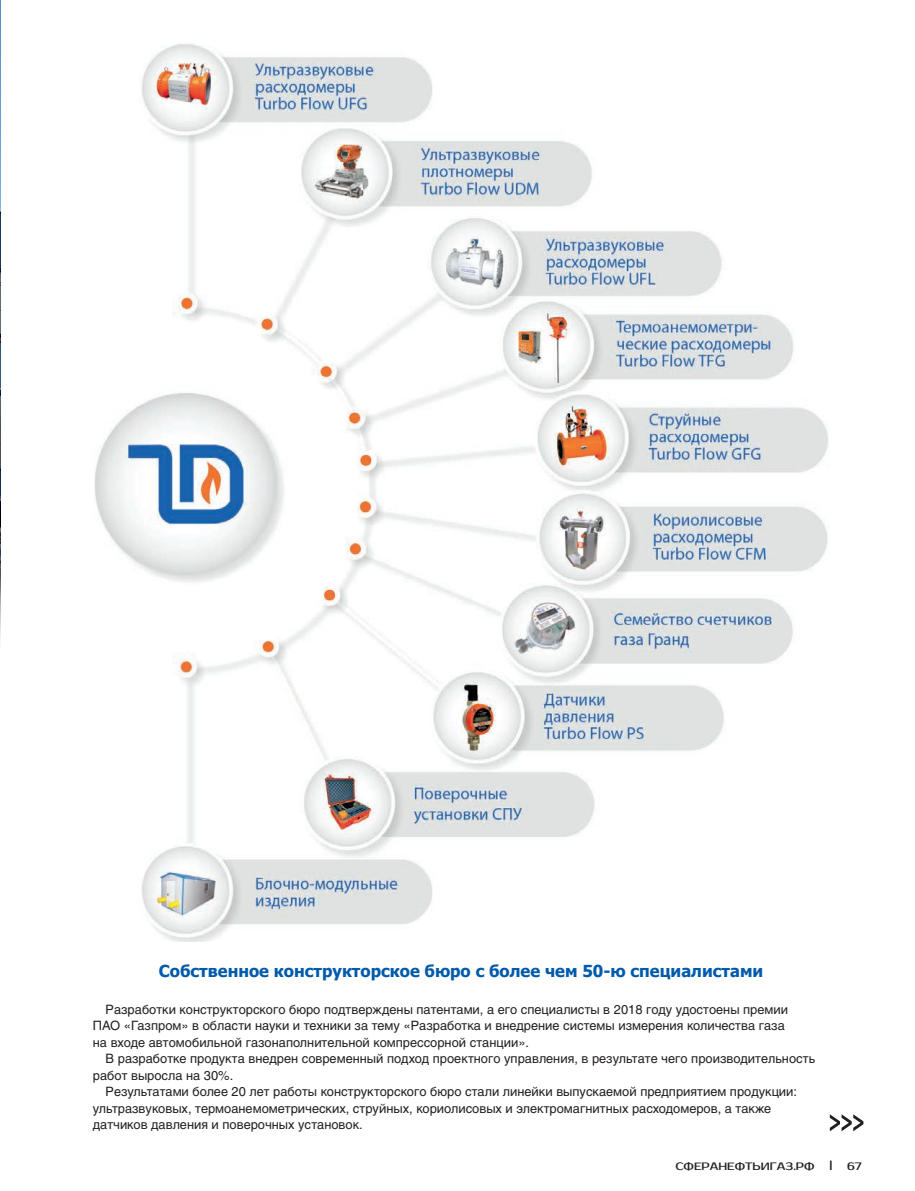
<style>
.page{position:relative;width:915px;height:1191px;background:#fff}
.page>*{position:absolute;margin:0;border:0;box-sizing:border-box;transform-origin:0 0}
.t1{font:700 16.5px "Tahoma";color:#015aaa}
.t2{font:12.75px/16.5px "Helios";color:#231f20}
.t3{font:10.5px "Prosto";color:#231f20}
</style>
<div class="page">
<img style="left:94px;top:44px;width:734px;height:897px">
<img style="left:0;top:1px;width:1px;height:639px">
<svg style="left:829px;top:1114px;width:34px;height:17px"></svg>
<p class="t1" style="left:159px;top:959px;width:605px">Собственное конструкторское бюро с более чем 50-ю специалистами</p>
<p class="t2" style="left:93px;top:1001px;width:696px;text-indent:13px">Разработки конструкторского бюро подтверждены патентами, а его специалисты в 2018 году удостоены премии<br>ПАО «Газпром» в области науки и техники за тему «Разработка и внедрение системы измерения количества газа на входе автомобильной газонаполнительной компрессорной станции».</p>
<p class="t2" style="left:93px;top:1050px;width:723px;text-indent:13px">В разработке продукта внедрен современный подход проектного управления, в результате чего производительность работ выросла на 30%.</p>
<p class="t2" style="left:93px;top:1083px;width:705px;text-indent:13px">Результатами более 20 лет работы конструкторского бюро стали линейки выпускаемой предприятием продукции: ультразвуковых, термоанемометрических, струйных, кориолисовых и электромагнитных расходомеров, а также датчиков давления и поверочных установок.</p>
<p class="t3" style="left:675px;top:1159px;width:141px">СФЕРАНЕФТЬИГАЗ.РФ</p>
<p class="t3" style="left:829px;top:1158px;width:4px">|</p>
<p class="t3" style="left:846px;top:1159px;width:16px">67</p>
</div>
